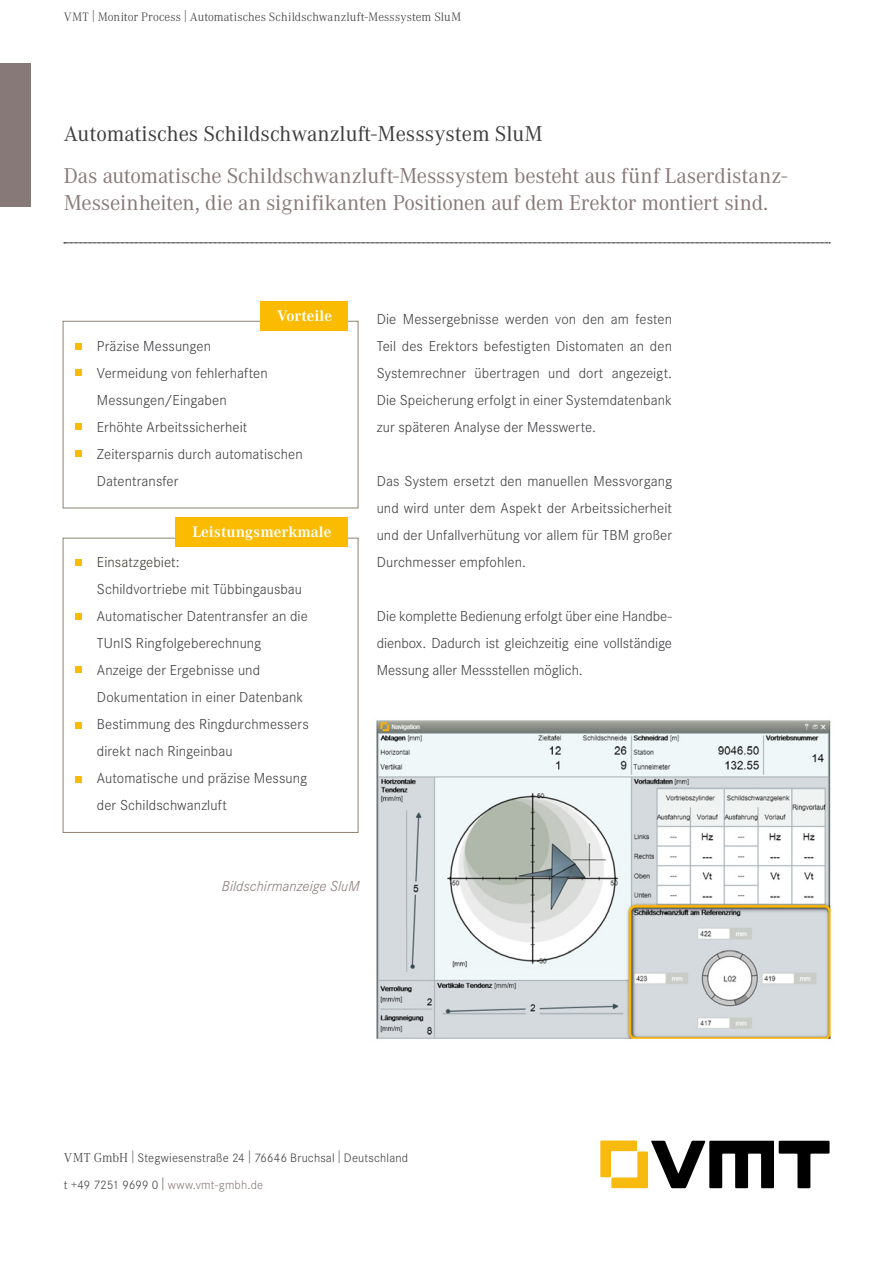
<style>
.page{position:relative;width:893px;height:1263px;background:#fff}
.page>*{position:absolute;margin:0;border:0;box-sizing:border-box;transform-origin:0 0}
.t1{font:21px/27px "Corporate ABQ";letter-spacing:-.01em;color:#877977}
.t2{font:21px "Corporate ABQ";color:#3e3d40}
.t3{font:300 15px/27px "Corporate S";letter-spacing:.005em;color:#3e3d40;text-align:justify}
.t4{font:700 15px "Corporate ABQ";color:#fff}
.t5{font:italic 300 15px "Corporate S";letter-spacing:.005em;color:#877977}
.t6{font:300 15px "Corporate S";letter-spacing:.005em;color:#3f3e32}
.t7{font:300 12.75px/27px "Corporate S";letter-spacing:.01em;color:#3e3d40}
.t8{font:300 12px "Corporate ABQ";letter-spacing:.005em;color:#3e3d40}
.s1{font-family:"Corporate ABQ"}
.s2{color:#877977}
</style>
<div class="page">
<svg style="left:600px;top:1140px;width:229px;height:48px"></svg>
<div style="left:0;top:64px;width:30px;height:143px;background:#877977"></div>
<img style="left:376px;top:720px;width:455px;height:319px">
<svg style="left:64px;top:243px;width:766px;height:1px"></svg>
<div style="left:63px;top:538px;width:295px;height:295px;border:1px solid #908271"></div>
<div style="left:175px;top:517px;width:173px;height:29px;background:#fabb00"></div>
<div style="left:63px;top:321px;width:295px;height:187px;border:1px solid #908271"></div>
<div style="left:260px;top:301px;width:88px;height:30px;background:#fabb00"></div>
<div style="left:75px;top:344px;width:7px;height:6px;background:#fabb00"></div>
<div style="left:75px;top:370px;width:7px;height:6px;background:#fabb00"></div>
<div style="left:75px;top:423px;width:7px;height:6px;background:#fabb00"></div>
<div style="left:75px;top:450px;width:7px;height:6px;background:#fabb00"></div>
<div style="left:75px;top:559px;width:7px;height:7px;background:#fabb00"></div>
<div style="left:75px;top:613px;width:7px;height:6px;background:#fabb00"></div>
<div style="left:75px;top:666px;width:7px;height:7px;background:#fabb00"></div>
<div style="left:75px;top:722px;width:7px;height:6px;background:#fabb00"></div>
<div style="left:75px;top:776px;width:7px;height:6px;background:#fabb00"></div>
<p class="t8" style="left:64px;top:9px;width:399px">VMT | Monitor Process | Automatisches Schildschwanzluft-Messsystem SluM</p>
<h1 class="t2" style="left:64px;top:121px;width:480px">Automatisches Schildschwanzluft-Messsystem SluM</h1>
<h1 class="t1" style="left:64px;top:162px;width:725px">Das automatische Schildschwanzluft-Messsystem besteht aus fünf Laserdistanz-<br>Messeinheiten, die an signifikanten Positionen auf dem Erektor montiert sind.</h1>
<p class="t4" style="left:277px;top:307px;width:56px">Vorteile</p>
<p class="t3" style="left:97px;top:333px;width:207px;text-align:left">Präzise Messungen<br>Vermeidung von fehlerhaften<br>Messungen/Eingaben<br>Erhöhte Arbeitssicherheit<br>Zeitersparnis durch automatischen<br>Datentransfer</p>
<p class="t4" style="left:192px;top:523px;width:140px">Leistungsmerkmale</p>
<p class="t6" style="left:97px;top:554px;width:84px">Einsatzgebiet:</p>
<p class="t3" style="left:97px;top:576px;width:213px;text-align:left">Schildvortriebe mit Tübbingausbau<br>Automatischer Datentransfer an die<br>TUnIS Ringfolgeberechnung<br>Anzeige der Ergebnisse und<br>Dokumentation in einer Datenbank<br>Bestimmung des Ringdurchmessers direkt nach Ringeinbau<br>Automatische und präzise Messung der Schildschwanzluft</p>
<p class="t3" style="left:377px;top:306px;width:297px">Die Messergebnisse werden von den am festen Teil des Erektors befestigten Distomaten an den Systemrechner übertragen und dort angezeigt.<br>Die Speicherung erfolgt in einer Systemdatenbank zur späteren Analyse der Messwerte.</p>
<p class="t3" style="left:377px;top:468px;width:297px">Das System ersetzt den manuellen Messvorgang und wird unter dem Aspekt der Arbeitssicherheit und der Unfallverhütung vor allem für TBM großer Durchmesser empfohlen.</p>
<p class="t3" style="left:377px;top:603px;width:297px">Die komplette Bedienung erfolgt über eine Handbe&shy;dienbox. Dadurch ist gleichzeitig eine vollständige Messung aller Messstellen möglich.</p>
<p class="t5" style="left:222px;top:878px;width:139px">Bildschirmanzeige SluM</p>
<p class="t7" style="left:64px;top:1144px;width:346px"><span class="s1">VMT GmbH |</span> Stegwiesenstraße 24 <span class="s1">|</span> 76646 Bruchsal <span class="s1">|</span> Deutschland t +49 7251 9699 0 <span class="s1">|</span> <span class="s2">www.vmt-gmbh.de</span></p>
</div>
